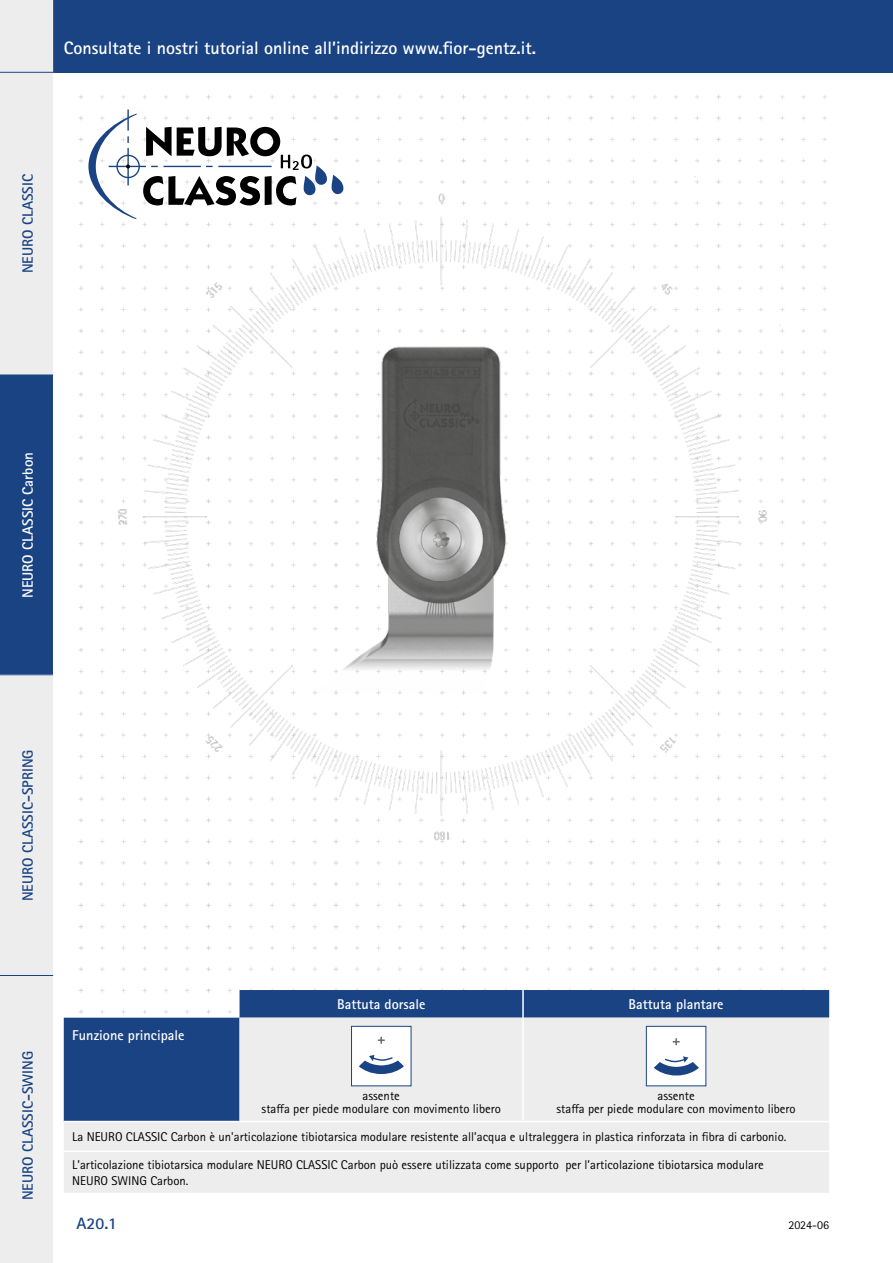
<style>
.page{position:relative;width:893px;height:1263px;background:#fff}
.page>*{position:absolute;margin:0;border:0;box-sizing:border-box;transform-origin:0 0}
.t1{font:700 18px "Rotis Sans Serif Pro";color:#fff}
.t2{font:700 16.5px "Rotis Sans Serif Pro";color:#194383}
.t3{font:700 15px "Rotis Sans Serif Pro";color:#194383}
.t4{font:700 15px "Rotis Sans Serif Pro";color:#fff}
.t5{font:700 14.25px "Rotis Sans Serif Pro";color:#fff}
.t6{font:12.75px/13.5px "Rotis Sans Serif Pro";color:#000;text-align:center}
.t7{font:12px "Rotis Sans Serif Pro";color:#000}
</style>
<div class="page">
<img style="left:78px;top:94px;width:749px;height:896px">
<img style="left:106px;top:166px;width:683px;height:697px">
<svg style="left:88px;top:109px;width:256px;height:110px"></svg>
<img style="left:313px;top:343px;width:256px;height:350px">
<div style="left:53px;top:0;width:840px;height:72px;background:#194383"></div>
<div style="left:0;top:0;width:53px;height:1263px;background:#ededed"></div>
<div style="left:0;top:375px;width:53px;height:300px;background:#194383"></div>
<hr style="left:0;top:675px;width:53px;height:1px;background:#e9e9f3">
<hr style="left:0;top:975px;width:53px;height:1px;background:#194383">
<hr style="left:0;top:72px;width:53px;height:1px;background:#194383">
<svg style="left:64px;top:990px;width:765px;height:28px;fill:#194383"></svg>
<svg style="left:64px;top:1018px;width:765px;height:175px;background:#ced4dd"></svg>
<hr style="left:522px;top:1018px;width:2px;height:103px;background:#fff">
<hr style="left:64px;top:1121px;width:176px;height:1px;background:#fff">
<hr style="left:240px;top:1121px;width:283px;height:1px;background:#fff">
<hr style="left:523px;top:1121px;width:306px;height:1px;background:#fff">
<hr style="left:522px;top:990px;width:2px;height:28px;background:#fff">
<hr style="left:64px;top:1150px;width:176px;height:2px;background:#fff">
<hr style="left:240px;top:1150px;width:283px;height:2px;background:#fff">
<hr style="left:523px;top:1150px;width:306px;height:2px;background:#fff">
<div style="left:351px;top:1026px;width:60px;height:60px;background:#fff"></div>
<svg style="left:378px;top:1037px;width:6px;height:6px"></svg>
<svg style="left:359px;top:1055px;width:45px;height:19px"></svg>
<div style="left:351px;top:1026px;width:60px;height:60px;border:1px solid #194383"></div>
<div style="left:646px;top:1026px;width:60px;height:60px;background:#fff"></div>
<svg style="left:673px;top:1038px;width:6px;height:7px"></svg>
<svg style="left:654px;top:1056px;width:45px;height:19px"></svg>
<div style="left:646px;top:1026px;width:60px;height:60px;border:1px solid #194383"></div>
<h1 class="t1" style="left:64px;top:37px;width:474px">Consultate i nostri tutorial online all’indirizzo www.fior-gentz.it.</h1>
<p class="t3" style="left:18px;top:273px;width:101px;rotate:-90deg">NEURO CLASSIC</p>
<p class="t4" style="left:18px;top:598px;width:148px;rotate:-90deg">NEURO CLASSIC Carbon</p>
<p class="t3" style="left:18px;top:901px;width:153px;rotate:-90deg">NEURO CLASSIC-SPRING</p>
<p class="t3" style="left:18px;top:1200px;width:151px;rotate:-90deg">NEURO CLASSIC-SWING</p>
<p class="t5" style="left:72px;top:1026px;width:114px">Funzione principale</p>
<p class="t5" style="left:337px;top:995px;width:90px">Battuta dorsale</p>
<p class="t5" style="left:629px;top:995px;width:97px">Battuta plantare</p>
<p class="t6" style="left:262px;top:1089px;width:241px">assente<br>staffa per piede modulare con movimento libero</p>
<p class="t6" style="left:556px;top:1089px;width:241px">assente<br>staffa per piede modulare con movimento libero</p>
<p class="t6" style="left:72px;top:1130px;width:716px">La NEURO CLASSIC Carbon è un'articolazione tibiotarsica modulare resistente all’acqua e ultraleggera in plastica rinforzata in fibra di carbonio.</p>
<p class="t6" style="left:72px;top:1157px;width:693px;line-height:15.3px;text-align:left">L’articolazione tibiotarsica modulare NEURO CLASSIC Carbon può essere utilizzata come supporto per l’articolazione tibiotarsica modulare<br>NEURO SWING Carbon.</p>
<p class="t2" style="left:77px;top:1213px;width:42px">A20.1</p>
<p class="t7" style="left:788px;top:1218px;width:42px">2024-06</p>
</div>
